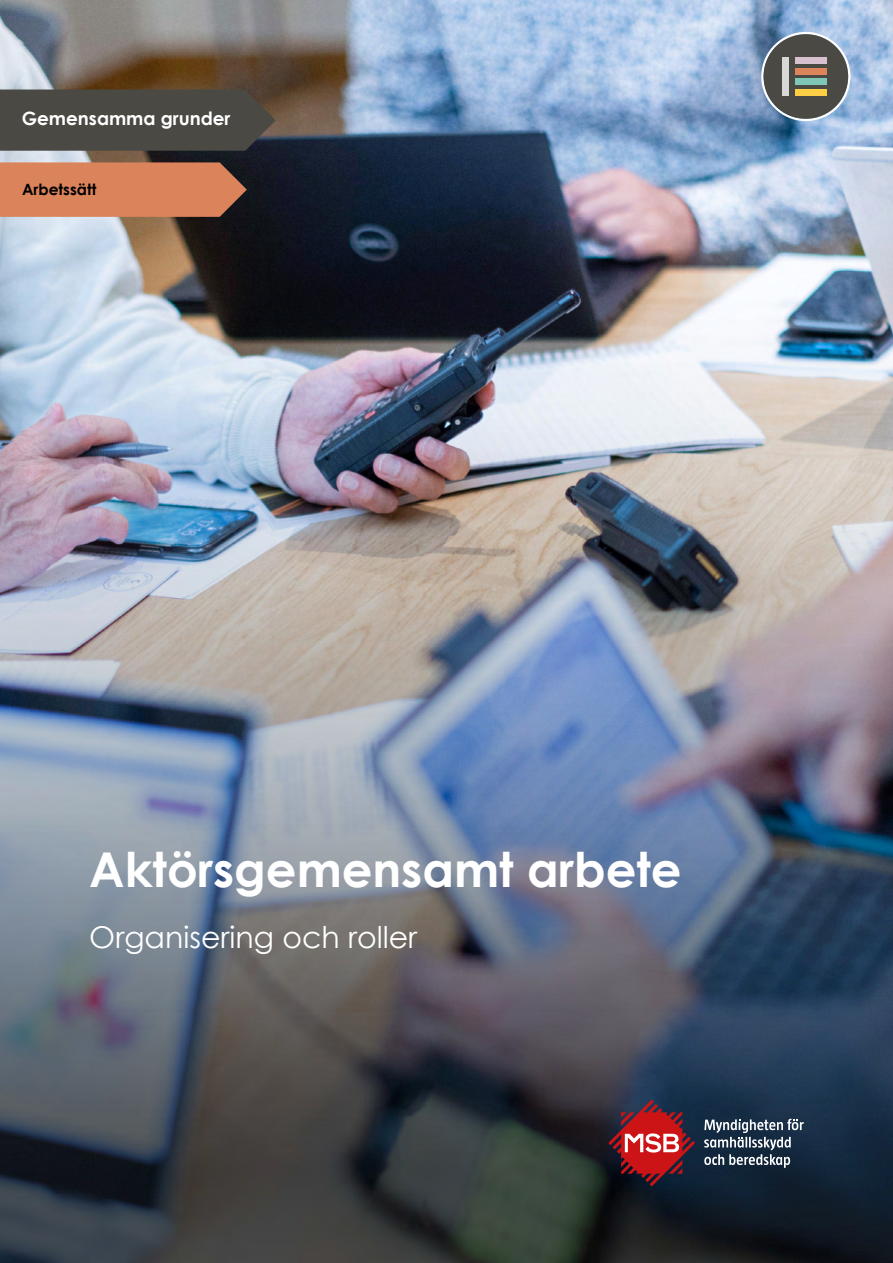
<style>
.page{position:relative;width:893px;height:1263px;background:#fff}
.page>*{position:absolute;margin:0;border:0;box-sizing:border-box;transform-origin:0 0}
.Omslag_Huvudrubrik_H1{font:700 48px "Century Gothic";color:#fff}
.Omslag_Underrubrik_H2{font:30px "Century Gothic";color:#fff}
.t1{font:700 18.3px "Century Gothic";color:#fff}
.t2{font:700 15.45px "Century Gothic";color:#000}
</style>
<div class="page">
<img style="left:0;top:0;width:893px;height:1263px">
<svg style="left:761px;top:32px;width:89px;height:89px"></svg>
<div style="left:763px;top:34px;width:85px;height:85px;background:#4a4944;border-radius:50%"></div>
<div style="left:782px;top:57px;width:7px;height:38px;background:#d8d8d4"></div>
<div style="left:795px;top:89px;width:31px;height:7px;background:#fecf44"></div>
<div style="left:795px;top:78px;width:31px;height:7px;background:#7ec6b5"></div>
<div style="left:795px;top:68px;width:31px;height:7px;background:#dc845a"></div>
<div style="left:795px;top:57px;width:31px;height:7px;background:#d7c1ce"></div>
<div style="left:0;top:90px;width:276px;height:61px;background:#4a4944"></div>
<svg style="left:0;top:162px;width:247px;height:55px"></svg>
<svg style="left:608px;top:1099px;width:87px;height:87px"></svg>
<svg style="left:704px;top:1119px;width:100px;height:49px"></svg>
<p class="t1" style="left:22px;top:104px;width:210px">Gemensamma grunder</p>
<p class="t2" style="left:22px;top:177px;width:76px">Arbetssätt</p>
<h1 class="Omslag_Huvudrubrik_H1" style="left:89px;top:833px;width:594px">Aktörsgemensamt arbete</h1>
<h2 class="Omslag_Underrubrik_H2" style="left:89px;top:916px;width:329px">Organisering och roller</h2>
</div>
